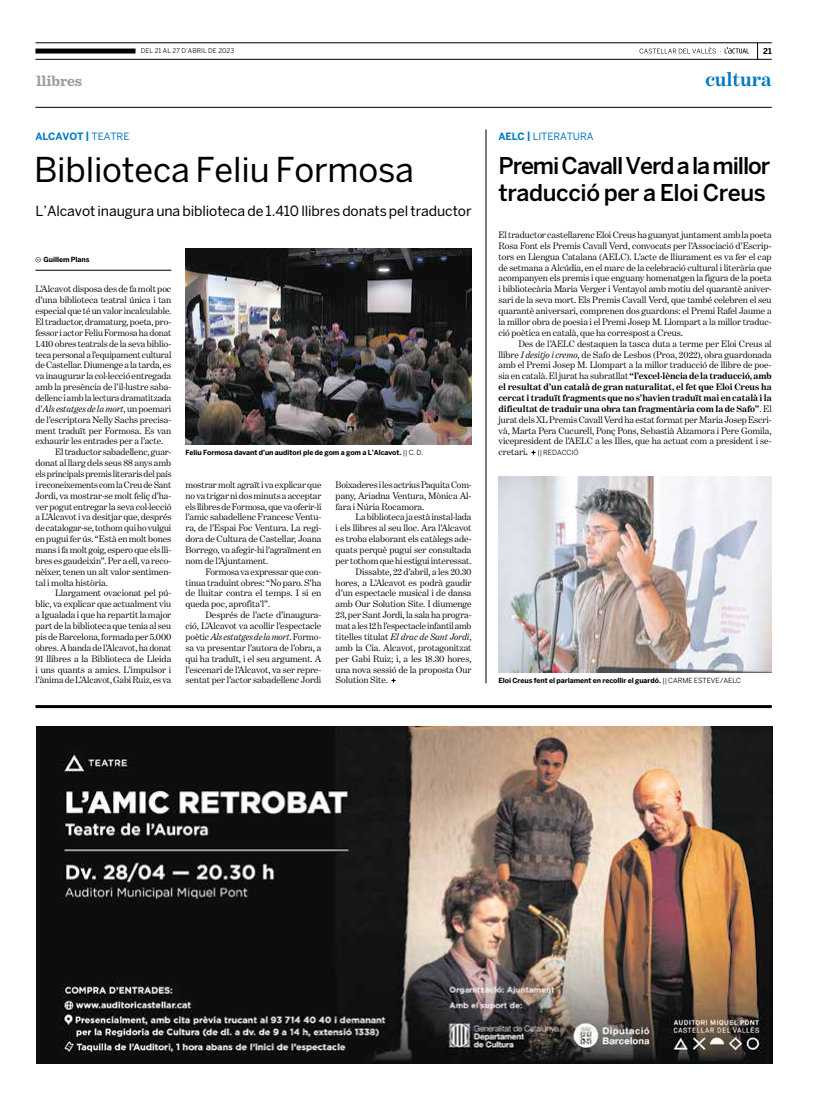
<style>
.page{position:relative;width:820px;height:1106px;background:#fff}
.page>*{position:absolute;margin:0;border:0;box-sizing:border-box;transform-origin:0 0}
.t1{font:34px "Benton Sans";letter-spacing:-.005em;color:#000}
.t2{font:500 23px/27px "Benton Sans";letter-spacing:-.045em;color:#000}
.t3{font:700 20px "Benton Modern One";letter-spacing:-.005em;color:#007ac2}
.t4{font:700 15px "Sentinel";letter-spacing:-.005em;color:#9d9d9c}
.t5{font:14px "Benton Sans";letter-spacing:-.005em;color:#000}
.t6{font:10px "Benton Sans";letter-spacing:-.005em;color:#007ac2}
.t7{font:700 10px "Benton Sans";letter-spacing:-.01em;color:#007ac2}
.t8{font:9.5px/10.9px "Benton Modern One";letter-spacing:-.005em;color:#000;text-align:justify}
.t9{font:italic 9.5px "Benton Modern One";letter-spacing:-.005em;color:#000}
.t10{font:700 8px "Benton Sans";color:#000}
.t11{font:700 7px "Benton Sans";letter-spacing:-.01em;color:#000}
.t12{font:7px "Benton Sans";letter-spacing:-.005em;color:#000}
.t13{font:6.5px "Benton Sans";letter-spacing:.005em;color:#000}
.s1{font-weight:400}
.s2{font-weight:700}
.s3{font-style:normal}
.s4{font-style:italic}
.s5{font-family:"Benton Modern One";font-size:9.5px}
.s6{font-family:"Benton Modern One";font-weight:700;font-size:9.5px}
</style>
<div class="page">
<svg style="left:757px;top:44px;width:1px;height:15px"></svg>
<svg style="left:639px;top:47px;width:109px;height:7px"></svg>
<hr style="left:35px;top:107px;width:736px;height:1px;background:#000">
<hr style="left:35px;top:43px;width:736px;height:1px;background:#000">
<hr style="left:35px;top:59px;width:736px;height:1px;background:#000">
<div style="left:35px;top:49px;width:100px;height:5px;background:#000"></div>
<hr style="left:35px;top:705px;width:736px;height:3px;background:#000">
<img style="left:185px;top:249px;width:286px;height:195px">
<svg style="left:35px;top:257px;width:6px;height:5px"></svg>
<hr style="left:35px;top:270px;width:136px;height:1px;background:#000">
<svg style="left:391px;top:678px;width:5px;height:5px"></svg>
<hr style="left:485px;top:129px;width:1px;height:554px;background:#000">
<svg style="left:530px;top:449px;width:6px;height:6px"></svg>
<img style="left:498px;top:477px;width:273px;height:195px">
<img style="left:36px;top:726px;width:736px;height:337px">
<p class="t13" style="left:141px;top:47px;width:95px">DEL 21 AL 27 D’ABRIL DE 2023</p>
<p class="t10" style="left:762px;top:46px;width:10px">21</p>
<h3 class="t4" style="left:36px;top:69px;width:47px">llibres</h3>
<h3 class="t3" style="left:705px;top:68px;width:68px">cultura</h3>
<p class="t7" style="left:35px;top:131px;width:95px">ALCAVOT | <span class="s1">TEATRE</span></p>
<p class="t6" style="left:498px;top:131px;width:97px"><span class="s2">AELC |</span> LITERATURA</p>
<h1 class="t1" style="left:34px;top:149px;width:381px">Biblioteca Feliu Formosa</h1>
<h3 class="t5" style="left:35px;top:202px;width:437px">L’Alcavot inaugura una biblioteca de 1.410 llibres donats pel traductor</h3>
<p class="t11" style="left:43px;top:256px;width:48px">Guillem Plans</p>
<p class="t8" style="left:35px;top:284px;width:137px">L’Alcavot disposa des de fa molt poc</p>
<p class="t8" style="left:35px;top:294px;width:137px">d’una biblioteca teatral única i tan</p>
<p class="t8" style="left:35px;top:305px;width:137px">especial que té un valor incalculable.</p>
<p class="t8" style="left:35px;top:316px;width:137px">El traductor, dramaturg, poeta, pro-</p>
<p class="t8" style="left:35px;top:327px;width:137px">fessor i actor Feliu Formosa ha donat</p>
<p class="t8" style="left:35px;top:338px;width:137px">1.410 obres teatrals de la seva biblio-</p>
<p class="t8" style="left:35px;top:349px;width:137px">teca personal a l’equipament cultural</p>
<p class="t8" style="left:35px;top:360px;width:137px">de Castellar. Diumenge a la tarda, es</p>
<p class="t8" style="left:35px;top:370px;width:137px">va inaugurar la col·lecció entregada</p>
<p class="t8" style="left:35px;top:381px;width:137px">amb la presència de l’il·lustre saba-</p>
<p class="t8" style="left:35px;top:392px;width:137px">dellenc i amb la lectura dramatitzada</p>
<p class="t9" style="left:35px;top:403px;width:137px"><span class="s3">d’</span>Als estatges de la mort<span class="s3">, un poemari</span></p>
<p class="t8" style="left:35px;top:414px;width:137px">de l’escriptora Nelly Sachs precisa-</p>
<p class="t8" style="left:35px;top:425px;width:137px">ment traduït per Formosa. Es van</p>
<p class="t8" style="left:35px;top:436px;width:129px">exhaurir les entrades per a l’acte.</p>
<p class="t8" style="left:55px;top:446px;width:117px">El traductor sabadellenc, guar-</p>
<p class="t8" style="left:35px;top:457px;width:137px">donat al llarg dels seus 88 anys amb</p>
<p class="t8" style="left:35px;top:468px;width:137px">els principals premis literaris del país</p>
<p class="t8" style="left:35px;top:479px;width:137px">i reconeixements com la Creu de Sant</p>
<p class="t8" style="left:35px;top:490px;width:137px">Jordi, va mostrar-se molt feliç d’ha-</p>
<p class="t8" style="left:35px;top:501px;width:137px">ver pogut entregar la seva col·lecció</p>
<p class="t8" style="left:35px;top:512px;width:137px">a L’Alcavot i va desitjar que, després</p>
<p class="t8" style="left:35px;top:522px;width:137px">de catalogar-se, tothom qui ho vulgui</p>
<p class="t8" style="left:35px;top:533px;width:137px">en pugui fer ús. “Està en molt bones</p>
<p class="t8" style="left:35px;top:544px;width:137px">mans i fa molt goig, espero que els lli-</p>
<p class="t8" style="left:35px;top:555px;width:137px">bres es gaudeixin”. Per a ell, va reco-</p>
<p class="t8" style="left:35px;top:566px;width:137px">nèixer, tenen un alt valor sentimen-</p>
<p class="t8" style="left:35px;top:577px;width:74px">tal i molta història.</p>
<p class="t8" style="left:55px;top:588px;width:117px">Llargament ovacionat pel pú-</p>
<p class="t8" style="left:35px;top:598px;width:137px">blic, va explicar que actualment viu</p>
<p class="t8" style="left:35px;top:609px;width:137px">a Igualada i que ha repartit la major</p>
<p class="t8" style="left:35px;top:620px;width:137px">part de la biblioteca que tenia al seu</p>
<p class="t8" style="left:35px;top:631px;width:137px">pis de Barcelona, formada per 5.000</p>
<p class="t8" style="left:35px;top:642px;width:137px">obres. A banda de l’Alcavot, ha donat</p>
<p class="t8" style="left:35px;top:653px;width:137px">91 llibres a la Biblioteca de Lleida</p>
<p class="t8" style="left:35px;top:663px;width:137px">i uns quants a amics. L’impulsor i</p>
<p class="t8" style="left:35px;top:674px;width:137px">l’ànima de L’Alcavot, Gabi Ruiz, es va</p>
<p class="t11" style="left:185px;top:448px;width:239px">Feliu Formosa davant d’un auditori ple de gom a gom a L’Alcavot. <span class="s1">|| C. D.</span></p>
<p class="t8" style="left:185px;top:479px;width:137px">mostrar molt agraït i va explicar que no va trigar ni dos minuts a acceptar els llibres de Formosa, que va oferir-li l’amic sabadellenc Francesc Ventu&shy;ra, de l’Espai Foc Ventura. La regi&shy;dora de Cultura de Castellar, Joana Borrego, va afegir-hi l’agraïment en nom de l’Ajuntament.</p>
<p class="t8" style="left:185px;top:566px;width:137px;text-indent:20px">Formosa va expressar que con&shy;tinua traduint obres: “No paro. S’ha de lluitar contra el temps. I si en queda poc, aprofita’l”.</p>
<p class="t8" style="left:185px;top:609px;width:137px;text-indent:20px">Després de l’acte d’inaugura&shy;ció, L’Alcavot va acollir l’espectacle poètic <span class="s4">Als estatges de la mort</span>. Formo&shy;sa va presentar l’autora de l’obra, a qui ha traduït, i el seu argument. A l’escenari de l’Alcavot, va ser repre&shy;sentat per l’actor sabadellenc Jordi</p>
<p class="t8" style="left:335px;top:479px;width:137px">Boixaderes i les actrius Paquita Com&shy;pany, Ariadna Ventura, Mònica Al&shy;fara i Núria Rocamora.</p>
<p class="t8" style="left:355px;top:512px;width:117px">La biblioteca ja està instal·lada</p>
<p class="t8" style="left:335px;top:522px;width:137px">i els llibres al seu lloc. Ara l’Alcavot</p>
<p class="t8" style="left:335px;top:533px;width:137px">es troba elaborant els catàlegs ade-</p>
<p class="t8" style="left:335px;top:544px;width:137px">quats perquè pugui ser consultada</p>
<p class="t8" style="left:335px;top:555px;width:137px">per tothom que hi estigui interessat.</p>
<p class="t8" style="left:355px;top:566px;width:117px">Dissabte, 22 d’abril, a les 20.30</p>
<p class="t8" style="left:335px;top:577px;width:137px">hores, a L’Alcavot es podrà gaudir</p>
<p class="t8" style="left:335px;top:588px;width:137px">d’un espectacle musical i de dansa</p>
<p class="t8" style="left:335px;top:598px;width:137px">amb Our Solution Site. I diumenge</p>
<p class="t8" style="left:335px;top:609px;width:137px">23, per Sant Jordi, la sala ha progra-</p>
<p class="t8" style="left:335px;top:620px;width:137px">mat a les 12 h l’espectacle infantil amb</p>
<p class="t9" style="left:335px;top:631px;width:137px"><span class="s3">titelles titulat</span> El drac de Sant Jordi<span class="s3">,</span></p>
<p class="t8" style="left:335px;top:642px;width:137px">amb la Cia. Alcavot, protagonitzat</p>
<p class="t8" style="left:335px;top:653px;width:137px">per Gabi Ruiz; i, a les 18.30 hores,</p>
<p class="t8" style="left:335px;top:663px;width:137px">una nova sessió de la proposta Our</p>
<p class="t8" style="left:335px;top:674px;width:54px">Solution Site.</p>
<h2 class="t2" style="left:498px;top:151px;width:273px">Premi Cavall Verd a la millor traducció per a Eloi Creus</h2>
<p class="t8" style="left:498px;top:229px;width:275px">El traductor castellarenc Eloi Creus ha guanyat juntament amb la poeta Rosa Font els Premis Cavall Verd, convocats per l’Associació d’Escrip&shy;tors en Llengua Catalana (AELC). L’acte de lliurament es va fer el cap de setmana a Alcúdia, en el marc de la celebració cultural i literària que acompanyen els premis i que enguany homenatgen la figura de la poeta i bibliotecària Maria Verger i Ventayol amb motiu del quarantè aniver&shy;sari de la seva mort. Els Premis Cavall Verd, que també celebren el seu quarantè aniversari, comprenen dos guardons: el Premi Rafel Jaume a la millor obra de poesia i el Premi Josep M. Llompart a la millor traduc&shy;ció poètica en català, que ha correspost a Creus.</p>
<p class="t8" style="left:498px;top:338px;width:275px;text-indent:20px">Des de l’AELC destaquen la tasca duta a terme per Eloi Creus al llibre <span class="s4">I desitjo i cremo</span>, de Safo de Lesbos (Proa, 2022), obra guardonada amb el Premi Josep M. Llompart a la millor traducció de llibre de poe&shy;sia en català. El jurat ha subratllat <span class="s2">“l’excel·lència de la traducció, amb el resultat d’un català de gran naturalitat, el fet que Eloi Creus ha cercat i traduït fragments que no s’havien traduït mai en català i la dificultat de traduir una obra tan fragmentària com la de Safo”</span>. El jurat dels XL Premis Cavall Verd ha estat format per Maria Josep Escri&shy;và, Marta Pera Cucurell, Ponç Pons, Sebastià Alzamora i Pere Gomila, vicepresident de l’AELC a les Illes, que ha actuat com a president i se-</p>
<p class="t12" style="left:498px;top:448px;width:81px"><span class="s5">cretari</span><span class="s6">.</span> || REDACCIÓ</p>
<p class="t11" style="left:498px;top:676px;width:244px">Eloi Creus fent el parlament en recollir el guardó. <span class="s1">|| CARME ESTEVE/AELC</span></p>
</div>
